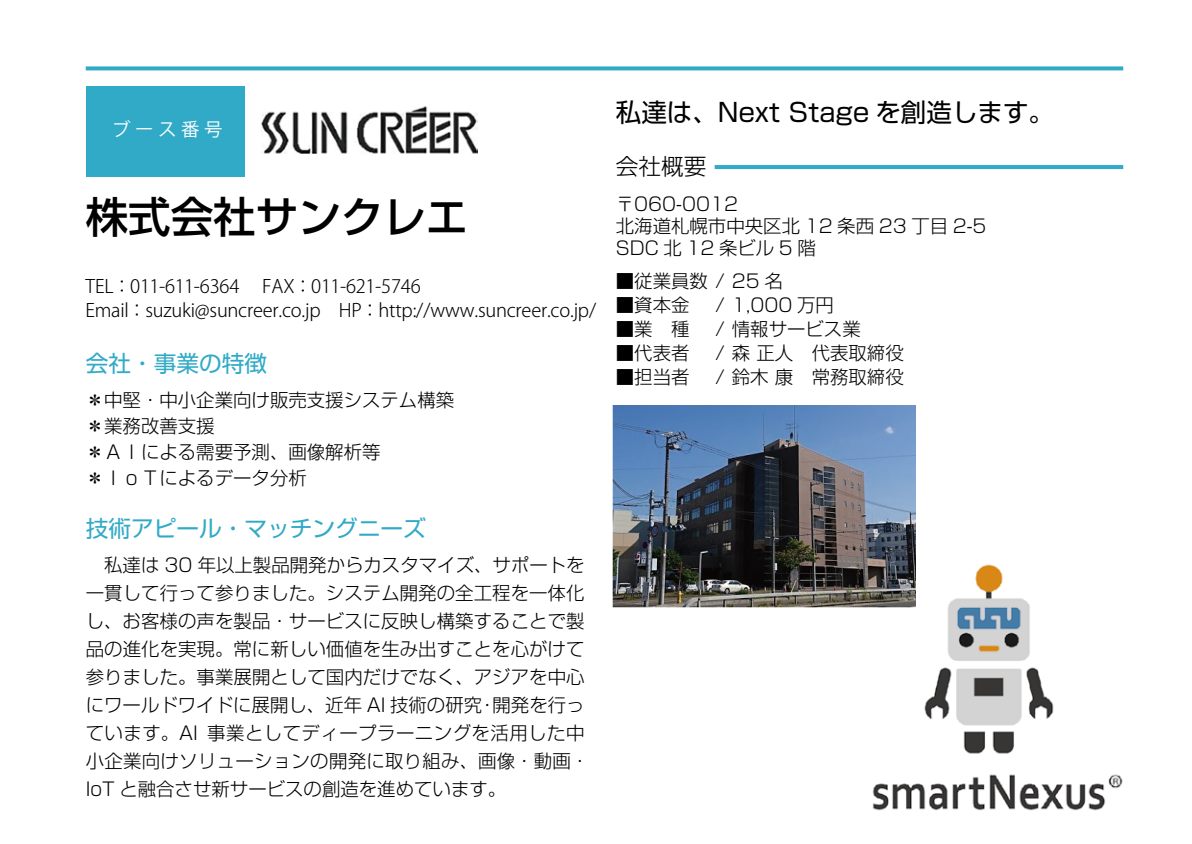
<style>
.page{position:relative;width:1192px;height:844px;background:#fff}
.page>*{position:absolute;margin:0;border:0;box-sizing:border-box;transform-origin:0 0}
.t1{font:500 42.6px "Shin Go Pro";color:#000}
.t2{font:25.6px "Shin Go Pro";color:#000}
.t3{font:22.6px "Shin Go Pro";color:#31aac7}
.t4{font:300 22.6px "Shin Go Pro";color:#000}
.t5{font:300 18.4px/28px "Shin Go Pro";color:#000}
.t6{font:300 18.4px/24px "Koz Go Pr 6 N";letter-spacing:-.01em;color:#000}
.t7{font:18.4px "Koz Go Pr 6 N";letter-spacing:.25em;color:#fff}
</style>
<div class="page">
<svg style="left:86px;top:66px;width:1037px;height:4px;fill:#31aac7"></svg>
<div style="left:86px;top:86px;width:158px;height:90px;background:#31aac7"></div>
<hr style="left:715px;top:165px;width:408px;height:4px;background:#31aac7">
<img style="left:863px;top:564px;width:260px;height:247px">
<img style="left:613px;top:405px;width:303px;height:202px">
<img style="left:261px;top:106px;width:216px;height:48px">
<p class="t7" style="left:112px;top:119px;width:112px">ブース番号</p>
<h1 class="t1" style="left:86px;top:182px;width:384px">株式会社サンクレエ</h1>
<p class="t6" style="left:85px;top:274px;width:512px">TEL：011-611-6364 　FAX：011-621-5746<br>Email：suzuki@suncreer.co.jp　HP：http://www.suncreer.co.jp/</p>
<p class="t3" style="left:86px;top:344px;width:183px">会社・事業の特徴</p>
<p class="t5" style="left:86px;top:384px;width:370px;line-height:26px">＊中堅・中小企業向け販売支援システム構築＊業務改善支援<br>＊ＡＩによる需要予測、画像解析等<br>＊ＩｏＴによるデータ分析</p>
<p class="t3" style="left:86px;top:509px;width:342px">技術アピール・マッチングニーズ</p>
<p class="t5" style="left:86px;top:548px;width:505px">　私達は 30 年以上製品開発からカスタマイズ、サポートを一貫して行って参りました。システム開発の全工程を一体化し、お客様の声を製品・サービスに反映し構築することで製品の進化を実現。常に新しい価値を生み出すことを心がけて参りました。事業展開として国内だけでなく、アジアを中心にワールドワイドに展開し、近年 AI 技術の研究・開発を行っています。AI 事業としてディープラーニングを活用した中小企業向けソリューションの開発に取り組み、画像・動画・<br>IoT と融合させ新サービスの創造を進めています。</p>
<h2 class="t2" style="left:616px;top:91px;width:440px">私達は、Next Stage を創造します。</h2>
<p class="t4" style="left:616px;top:147px;width:92px">会社概要</p>
<p class="t5" style="left:616px;top:191px;width:372px;line-height:22px">〒060-0012<br>北海道札幌市中央区北 12 条西 23 丁目 2-5<br>SDC 北 12 条ビル 5 階</p>
<p class="t5" style="left:616px;top:265px;width:168px">■従業員数 / 25 名</p>
<p class="t5" style="left:616px;top:289px;width:75px">■資本金</p>
<p class="t5" style="left:616px;top:313px;width:75px">■業　種</p>
<p class="t5" style="left:616px;top:337px;width:75px">■代表者</p>
<p class="t5" style="left:616px;top:361px;width:75px">■担当者</p>
<p class="t5" style="left:715px;top:291px;width:190px;line-height:24px">/ 1,000 万円<br>/ 情報サービス業<br>/ 森 正人　代表取締役/ 鈴木 康　常務取締役</p>
</div>
